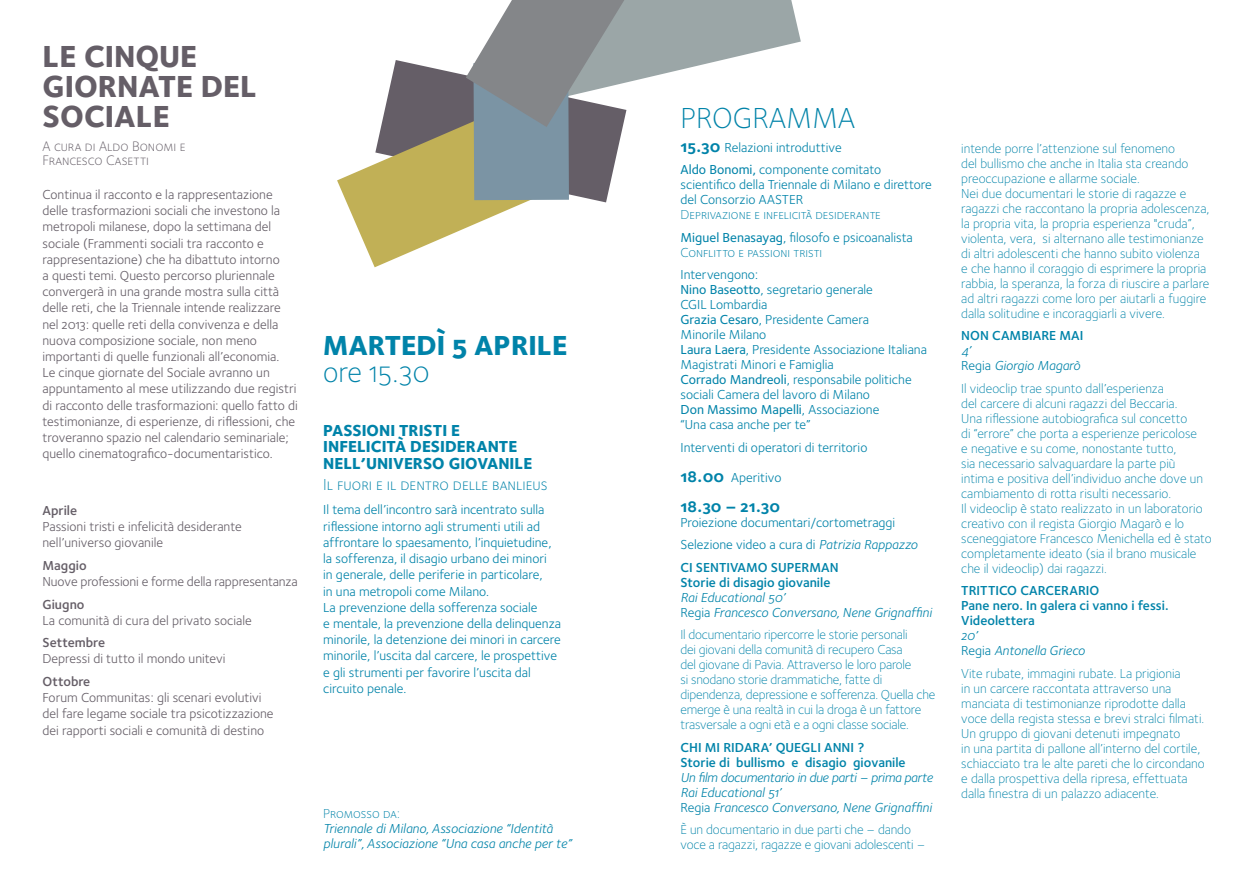
<style>
.page{position:relative;width:1259px;height:893px;background:#fff}
.page>*{position:absolute;margin:0;border:0;box-sizing:border-box;transform-origin:0 0}
.t1{font:31.5px/30px "Foundry Sterling Extra Bld Expert";color:#655e67}
.t2{font:30px "Foundry Sterling Light Expert";color:#0083a9}
.t3{font:30px "Foundry Sterling Light OSF";color:#0083a9}
.t4{font:28.5px "Foundry Sterling Extra Bold OSF";color:#0083a9}
.t5{font:16.5px/16.5px "Foundry Sterling Extra Bold OSF";color:#0083a9}
.t6{font:16.5px "Foundry Sterling Light Expert";color:#0083a9}
.t7{font:16.5px "Foundry Sterling Bold OSF";letter-spacing:.005em;color:#0083a9}
.t8{font:14.25px/13.5px "Foundry Sterling Light Expert";color:#655e67}
.t9{font:13.5px/15px "Foundry Sterling Light OSF";color:#0083a9}
.t10{font:13.5px/16.2px "Foundry Sterling Book OSF";color:#0083a9}
.t11{font:13.5px/16.2px "Foundry Sterling Book OSF";color:#655e67}
.t12{font:13.5px/15px "Foundry Sterling Book Italic OSF";color:#0083a9}
.t13{font:13.5px/15px "Foundry Sterling Demi OSF";color:#0083a9}
.t14{font:13.5px "Foundry Sterling Light Expert";color:#0083a9}
.t15{font:600 13.5px "Foundry Sterling";color:#655e67}
.t16{font:13.5px "Foundry Sterling Medium OSF";color:#0083a9}
.s1{font-family:"Foundry Sterling Bold OSF";font-size:16.5px}
.s2{font-family:"Foundry Sterling Medium OSF"}
.s3{font-family:"Foundry Sterling Book OSF"}
.s4{font-family:"Foundry Sterling Book Italic OSF"}
</style>
<div class="page">
<svg style="left:337px;top:0;width:464px;height:267px"></svg>
<h1 class="t1" style="left:43px;top:41px;width:216px">LE CINQUE<br>GIORNATE DEL<br>SOCIALE</h1>
<p class="t8" style="left:43px;top:140px;width:145px">A cura di Aldo Bonomi e<br>Francesco Casetti</p>
<p class="t11" style="left:43px;top:187px;width:257px">Continua il racconto e la rappresentazione delle trasformazioni sociali che investono la metropoli milanese, dopo la settimana del sociale (Frammenti sociali tra racconto e rappresentazione) che ha dibattuto intorno<br>a questi temi. Questo percorso pluriennale convergerà in una grande mostra sulla città delle reti, che la Triennale intende realizzare nel 2013: quelle reti della convivenza e della nuova composizione sociale, non meno importanti di quelle funzionali all’economia.<br>Le cinque giornate del Sociale avranno un appuntamento al mese utilizzando due registri di racconto delle trasformazioni: quello fatto di testimonianze, di esperienze, di riflessioni, che troveranno spazio nel calendario seminariale; quello cinematografico-documentaristico.</p>
<p class="t15" style="left:43px;top:505px;width:36px">Aprile</p>
<p class="t11" style="left:43px;top:519px;width:201px">Passioni tristi e infelicità desiderante nell’universo giovanile</p>
<p class="t15" style="left:43px;top:560px;width:46px">Maggio</p>
<p class="t11" style="left:43px;top:574px;width:257px">Nuove professioni e forme della rappresentanza</p>
<p class="t15" style="left:43px;top:598px;width:43px">Giugno</p>
<p class="t11" style="left:43px;top:613px;width:211px">La comunità di cura del privato sociale</p>
<p class="t15" style="left:43px;top:637px;width:64px">Settembre</p>
<p class="t11" style="left:43px;top:652px;width:185px">Depressi di tutto il mondo unitevi</p>
<p class="t15" style="left:43px;top:676px;width:49px">Ottobre</p>
<p class="t11" style="left:43px;top:690px;width:232px">Forum Communitas: gli scenari evolutivi del fare legame sociale tra psicotizzazione dei rapporti sociali e comunità di destino</p>
<h3 class="t4" style="left:323px;top:333px;width:246px">MARTEDÌ 5 APRILE</h3>
<h2 class="t3" style="left:323px;top:360px;width:108px">ore 15.30</h2>
<p class="t5" style="left:323px;top:423px;width:211px">PASSIONI TRISTI E<br>INFELICITÀ DESIDERANTE<br>NELL’UNIVERSO GIOVANILE</p>
<p class="t6" style="left:323px;top:474px;width:226px">Il fuori e il dentro delle banlieus</p>
<p class="t10" style="left:323px;top:502px;width:239px">Il tema dell’incontro sarà incentrato sulla riflessione intorno agli strumenti utili ad affrontare lo spaesamento, l’inquietudine, la sofferenza, il disagio urbano dei minori<br>in generale, delle periferie in particolare,<br>in una metropoli come Milano.<br>La prevenzione della sofferenza sociale<br>e mentale, la prevenzione della delinquenza minorile, la detenzione dei minori in carcere minorile, l’uscita dal carcere, le prospettive e gli strumenti per favorire l’uscita dal circuito penale.</p>
<p class="t14" style="left:323px;top:806px;width:78px">Promosso da:</p>
<p class="t12" style="left:323px;top:822px;width:250px">Triennale di Milano, Associazione “Identità plurali”, Associazione “Una casa anche per te”</p>
<h2 class="t2" style="left:680px;top:100px;width:176px">PROGRAMMA</h2>
<p class="t10" style="left:680px;top:137px;width:202px;line-height:22.5px"><span class="s1">15.30</span> Relazioni introduttive<br><span class="s2">Aldo Bonomi,</span> componente comitato</p>
<p class="t10" style="left:680px;top:178px;width:253px;line-height:15px">scientifico della Triennale di Milano e direttore del Consorzio AASTER</p>
<p class="t14" style="left:680px;top:207px;width:202px">Deprivazione e infelicità desiderante</p>
<p class="t10" style="left:680px;top:230px;width:234px"><span class="s2">Miguel Benasayag</span>, filosofo e psicoanalista</p>
<p class="t14" style="left:680px;top:244px;width:143px">Conflitto e passioni tristi</p>
<p class="t10" style="left:680px;top:268px;width:248px;line-height:15px">Intervengono:<br><span class="s2">Nino Baseotto</span>, segretario generale<br>CGIL Lombardia<br><span class="s2">Grazia Cesaro</span>, Presidente Camera<br>Minorile Milano<br><span class="s2">Laura Laera</span>, Presidente Associazione Italiana<br>Magistrati Minori e Famiglia<br><span class="s2">Corrado Mandreoli</span>, responsabile politiche sociali Camera del lavoro di Milano</p>
<p class="t16" style="left:680px;top:405px;width:200px">Don Massimo Mapelli<span class="s3">, Associazione</span></p>
<p class="t10" style="left:680px;top:415px;width:188px;line-height:22.5px">“Una casa anche per te”<br>Interventi di operatori di territorio</p>
<p class="t10" style="left:680px;top:470px;width:103px"><span class="s1">18.00</span> Aperitivo</p>
<p class="t7" style="left:680px;top:500px;width:101px">18.30 – 21.30</p>
<p class="t10" style="left:680px;top:512px;width:238px;line-height:22.5px">Proiezione documentari/cortometraggi<br>Selezione video a cura di <span class="s4">Patrizia Rappazzo</span></p>
<p class="t13" style="left:680px;top:561px;width:160px">CI SENTIVAMO SUPERMAN<br>Storie di disagio giovanile</p>
<p class="t12" style="left:680px;top:591px;width:253px">Rai Educational 50’<br><span class="s3">Regia</span> Francesco Conversano, Nene Grignaffini</p>
<p class="t9" style="left:680px;top:628px;width:256px">Il documentario ripercorre le storie personali<br>dei giovani della comunità di recupero Casa<br>del giovane di Pavia. Attraverso le loro parole<br>si snodano storie drammatiche, fatte di dipendenza, depressione e sofferenza. Quella che emerge è una realtà in cui la droga è un fattore trasversale a ogni età e a ogni classe sociale.</p>
<p class="t13" style="left:680px;top:741px;width:227px">CHI MI RIDARA’ QUEGLI ANNI ?<br>Storie di bullismo e disagio giovanile</p>
<p class="t12" style="left:680px;top:771px;width:254px">Un film documentario in due parti – prima parte<br>Rai Educational 51’<br><span class="s3">Regia</span> Francesco Conversano, Nene Grignaffini</p>
<p class="t9" style="left:680px;top:823px;width:246px">È un documentario in due parti che – dando voce a ragazzi, ragazze e giovani adolescenti –</p>
<p class="t9" style="left:961px;top:142px;width:250px">intende porre l’attenzione sul fenomeno<br>del bullismo che anche in Italia sta creando preoccupazione e allarme sociale.<br>Nei due documentari le storie di ragazze e ragazzi che raccontano la propria adolescenza, la propria vita, la propria esperienza "cruda”, violenta, vera, si alternano alle testimonianze di altri adolescenti che hanno subito violenza e che hanno il coraggio di esprimere la propria rabbia, la speranza, la forza di riuscire a parlare ad altri ragazzi come loro per aiutarli a fuggire dalla solitudine e incoraggiarli a vivere.</p>
<p class="t13" style="left:961px;top:329px;width:124px">NON CAMBIARE MAI</p>
<p class="t12" style="left:961px;top:345px;width:121px">4’<br><span class="s3">Regia</span> Giorgio Magarò</p>
<p class="t9" style="left:961px;top:382px;width:252px">Il videoclip trae spunto dall’esperienza<br>del carcere di alcuni ragazzi del Beccaria.<br>Una riflessione autobiografica sul concetto<br>di “errore” che porta a esperienze pericolose<br>e negative e su come, nonostante tutto,<br>sia necessario salvaguardare la parte più intima e positiva dell’individuo anche dove un cambiamento di rotta risulti necessario.<br>Il videoclip è stato realizzato in un laboratorio creativo con il regista Giorgio Magarò e lo sceneggiatore Francesco Menichella ed è stato completamente ideato (sia il brano musicale che il videoclip) dai ragazzi.</p>
<p class="t13" style="left:961px;top:584px;width:209px">TRITTICO CARCERARIO<br>Pane nero. In galera ci vanno i fessi.<br>Videolettera</p>
<p class="t12" style="left:961px;top:630px;width:125px">20’<br><span class="s3">Regia</span> Antonella Grieco</p>
<p class="t9" style="left:961px;top:667px;width:245px">Vite rubate, immagini rubate. La prigionia<br>in un carcere raccontata attraverso una manciata di testimonianze riprodotte dalla voce della regista stessa e brevi stralci filmati.<br>Un gruppo di giovani detenuti impegnato<br>in una partita di pallone all’interno del cortile, schiacciato tra le alte pareti che lo circondano e dalla prospettiva della ripresa, effettuata dalla finestra di un palazzo adiacente.</p>
</div>
